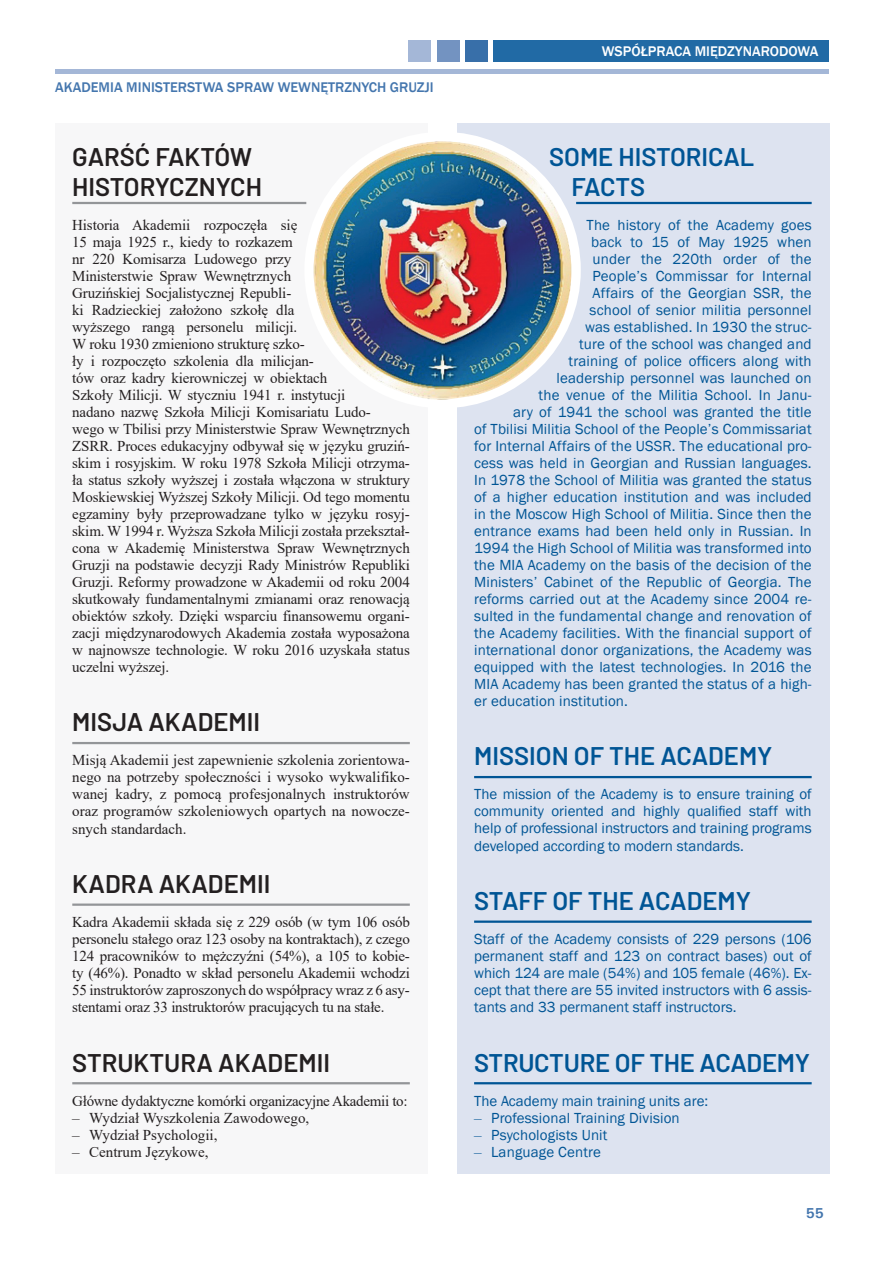
<style>
.page{position:relative;width:893px;height:1263px;background:#fff}
.page>*{position:absolute;margin:0;border:0;box-sizing:border-box;transform-origin:0 0}
.t1{font:600 25.5px/29.7px "Barlow";color:#005595}
.t2{font:600 25.5px/29.7px "Barlow";color:#231f20}
.t3{font:15px/17px "Times New Roman";letter-spacing:-.01em;color:#231f20;text-align:justify}
.t4{font:15px/17px "Franklin Gothic";letter-spacing:.01em;color:#005595;text-align:justify}
.t5{font:500 14.4px "Franklin Gothic";color:#4476ae}
.t6{font:500 14.4px "Franklin Gothic";color:#fff}
.t7{font:700 14.4px "Univers";color:#4476ae}
.s1{font-family:"Times New Roman"}
</style>
<div class="page">
<hr style="left:55px;top:70px;width:774px;height:4px;background:#a4b7d7">
<div style="left:493px;top:41px;width:336px;height:21px;background:#216aa5"></div>
<div style="left:465px;top:41px;width:23px;height:21px;background:#386fa9"></div>
<div style="left:437px;top:41px;width:22px;height:21px;background:#7393c1"></div>
<div style="left:408px;top:41px;width:23px;height:21px;background:#a4b7d7"></div>
<div style="left:55px;top:123px;width:372px;height:1051px;background:#f7f7f8"></div>
<hr style="left:72px;top:202px;width:234px;height:2px;background:#939598">
<hr style="left:72px;top:742px;width:338px;height:2px;background:#939598">
<hr style="left:72px;top:903px;width:338px;height:3px;background:#939598">
<hr style="left:72px;top:1082px;width:338px;height:2px;background:#939598">
<div style="left:457px;top:123px;width:372px;height:1051px;background:#dde3f0"></div>
<hr style="left:576px;top:202px;width:236px;height:2px;background:#005595">
<hr style="left:474px;top:776px;width:338px;height:2px;background:#005595">
<hr style="left:474px;top:920px;width:338px;height:3px;background:#005595">
<hr style="left:474px;top:1082px;width:338px;height:2px;background:#005595">
<img style="left:313px;top:141px;width:262px;height:262px">
<p class="t5" style="left:55px;top:78px;width:380px">AKADEMIA MINISTERSTWA SPRAW WEWNĘTRZNYCH GRUZJI</p>
<h1 class="t2" style="left:72px;top:140px;width:191px">GARŚĆ FAKTÓW<br>HISTORYCZNYCH</h1>
<p class="t3" style="left:72px;top:216px;width:339px;text-align:left">Historia Akademii rozpoczęła się<br>15 maja 1925 r., kiedy to rozkazem<br>nr 220 Komisarza Ludowego przy<br>Ministerstwie Spraw Wewnętrznych<br>Gruzińskiej Socjalistycznej Republi-<br>ki Radzieckiej założono szkołę dla<br>wyższego rangą personelu milicji.<br>W roku 1930 zmieniono strukturę szko-<br>ły i rozpoczęto szkolenia dla milicjan-<br>tów oraz kadry kierowniczej w obiektach<br>Szkoły Milicji. W styczniu 1941 r. instytucji<br>nadano nazwę Szkoła Milicji Komisariatu Ludo-<br>wego w Tbilisi przy Ministerstwie Spraw Wewnętrznych ZSRR. Proces edukacyjny odbywał się w języku gruziń&shy;skim i rosyjskim. W roku 1978 Szkoła Milicji otrzyma&shy;ła status szkoły wyższej i została włączona w struktury Moskiewskiej Wyższej Szkoły Milicji. Od tego momentu egzaminy były przeprowadzane tylko w języku rosyj&shy;skim. W 1994 r. Wyższa Szkoła Milicji została przekształ&shy;cona w Akademię Ministerstwa Spraw Wewnętrznych Gruzji na podstawie decyzji Rady Ministrów Republiki Gruzji. Reformy prowadzone w Akademii od roku 2004 skutkowały fundamentalnymi zmianami oraz renowacją obiektów szkoły. Dzięki wsparciu finansowemu organi&shy;zacji międzynarodowych Akademia została wyposażona w najnowsze technologie. W roku 2016 uzyskała status uczelni wyższej.</p>
<h1 class="t2" style="left:72px;top:705px;width:189px">MISJA AKADEMII</h1>
<p class="t3" style="left:72px;top:751px;width:339px">Misją Akademii jest zapewnienie szkolenia zorientowa&shy;nego na potrzeby społeczności i wysoko wykwalifiko&shy;wanej kadry, z pomocą profesjonalnych instruktorów oraz programów szkoleniowych opartych na nowocze&shy;snych standardach.</p>
<h1 class="t2" style="left:72px;top:867px;width:200px">KADRA AKADEMII</h1>
<p class="t3" style="left:72px;top:913px;width:339px">Kadra Akademii składa się z 229 osób (w tym 106 osób personelu stałego oraz 123 osoby na kontraktach), z czego 124 pracowników to mężczyźni (54%), a 105 to kobie&shy;ty (46%). Ponadto w skład personelu Akademii wchodzi 55 instruktorów zaproszonych do współpracy wraz z 6 asy&shy;stentami oraz 33 instruktorów pracujących tu na stałe.</p>
<h1 class="t2" style="left:72px;top:1045px;width:259px">STRUKTURA AKADEMII</h1>
<p class="t3" style="left:72px;top:1092px;width:337px">Główne dydaktyczne komórki organizacyjne Akademii to:</p>
<p class="t3" style="left:72px;top:1109px;width:238px">– Wydział Wyszkolenia Zawodowego,</p>
<p class="t3" style="left:72px;top:1126px;width:147px">– Wydział Psychologii,</p>
<p class="t3" style="left:72px;top:1143px;width:138px">– Centrum Językowe,</p>
<p class="t6" style="left:602px;top:43px;width:218px">WSPÓŁPRACA MIĘDZYNARODOWA</p>
<h1 class="t1" style="left:572px;top:140px;width:184px;text-indent:-22px">SOME HISTORICAL<br>FACTS</h1>
<p class="t4" style="left:587px;top:216px;width:226px">The history of the Academy goes</p>
<p class="t4" style="left:591px;top:233px;width:222px">back to 15 of May 1925 when</p>
<p class="t4" style="left:593px;top:250px;width:221px">under the 220th order of the</p>
<p class="t4" style="left:593px;top:267px;width:221px">People’s Commissar for Internal</p>
<p class="t4" style="left:593px;top:284px;width:221px">Affairs of the Georgian SSR, the</p>
<p class="t4" style="left:590px;top:302px;width:224px">school of senior militia personnel</p>
<p class="t4" style="left:585px;top:319px;width:228px">was established. In 1930 the struc-</p>
<p class="t4" style="left:579px;top:336px;width:234px">ture of the school was changed and</p>
<p class="t4" style="left:569px;top:353px;width:245px">training of police officers along with</p>
<p class="t4" style="left:557px;top:370px;width:257px">leadership personnel was launched on</p>
<p class="t4" style="left:539px;top:387px;width:274px">the venue of the Militia School. In Janu-</p>
<p class="t4" style="left:513px;top:404px;width:300px">ary of 1941 the school was granted the title</p>
<p class="t4" style="left:474px;top:421px;width:339px">of Tbilisi Militia School of the People’s Commissariat</p>
<p class="t4" style="left:474px;top:438px;width:339px">for Internal Affairs of the USSR. The educational pro-</p>
<p class="t4" style="left:474px;top:455px;width:339px">cess was held in Georgian and Russian languages.</p>
<p class="t4" style="left:474px;top:472px;width:339px">In 1978 the School of Militia was granted the status</p>
<p class="t4" style="left:474px;top:489px;width:339px">of a higher education institution and was included</p>
<p class="t4" style="left:474px;top:506px;width:339px">in the Moscow High School of Militia. Since then the</p>
<p class="t4" style="left:474px;top:523px;width:339px">entrance exams had been held only in Russian. In</p>
<p class="t4" style="left:474px;top:540px;width:339px">1994 the High School of Militia was transformed into</p>
<p class="t4" style="left:474px;top:557px;width:339px">the MIA Academy on the basis of the decision of the</p>
<p class="t4" style="left:474px;top:574px;width:339px">Ministers’ Cabinet of the Republic of Georgia. The</p>
<p class="t4" style="left:474px;top:591px;width:339px">reforms carried out at the Academy since 2004 re-</p>
<p class="t4" style="left:474px;top:608px;width:339px">sulted in the fundamental change and renovation of</p>
<p class="t4" style="left:474px;top:625px;width:339px">the Academy facilities. With the financial support of</p>
<p class="t4" style="left:474px;top:642px;width:339px">international donor organizations, the Academy was</p>
<p class="t4" style="left:474px;top:659px;width:339px">equipped with the latest technologies. In 2016 the</p>
<p class="t4" style="left:474px;top:676px;width:339px">MIA Academy has been granted the status of a high-</p>
<p class="t4" style="left:474px;top:693px;width:155px">er education institution.</p>
<h1 class="t1" style="left:474px;top:739px;width:300px">MISSION OF THE ACADEMY</h1>
<p class="t4" style="left:474px;top:786px;width:339px">The mission of the Academy is to ensure training of community oriented and highly qualified staff with help of professional instructors and training programs developed according to modern standards.</p>
<h1 class="t1" style="left:474px;top:884px;width:278px">STAFF OF THE ACADEMY</h1>
<p class="t4" style="left:474px;top:931px;width:339px">Staff of the Academy consists of 229 persons (106 permanent staff and 123 on contract bases) out of which 124 are male (54%) and 105 female (46%). Ex&shy;cept that there are 55 invited instructors with 6 assis&shy;tants and 33 permanent staff instructors.</p>
<h1 class="t1" style="left:474px;top:1045px;width:338px">STRUCTURE OF THE ACADEMY</h1>
<p class="t4" style="left:474px;top:1092px;width:236px">The Academy main training units are:</p>
<p class="t4" style="left:474px;top:1109px;width:207px"><span class="s1">–</span> Professional Training Division</p>
<p class="t4" style="left:474px;top:1126px;width:135px"><span class="s1">–</span> Psychologists Unit</p>
<p class="t4" style="left:474px;top:1143px;width:128px"><span class="s1">–</span> Language Centre</p>
<p class="t7" style="left:806px;top:1204px;width:20px">55</p>
</div>
